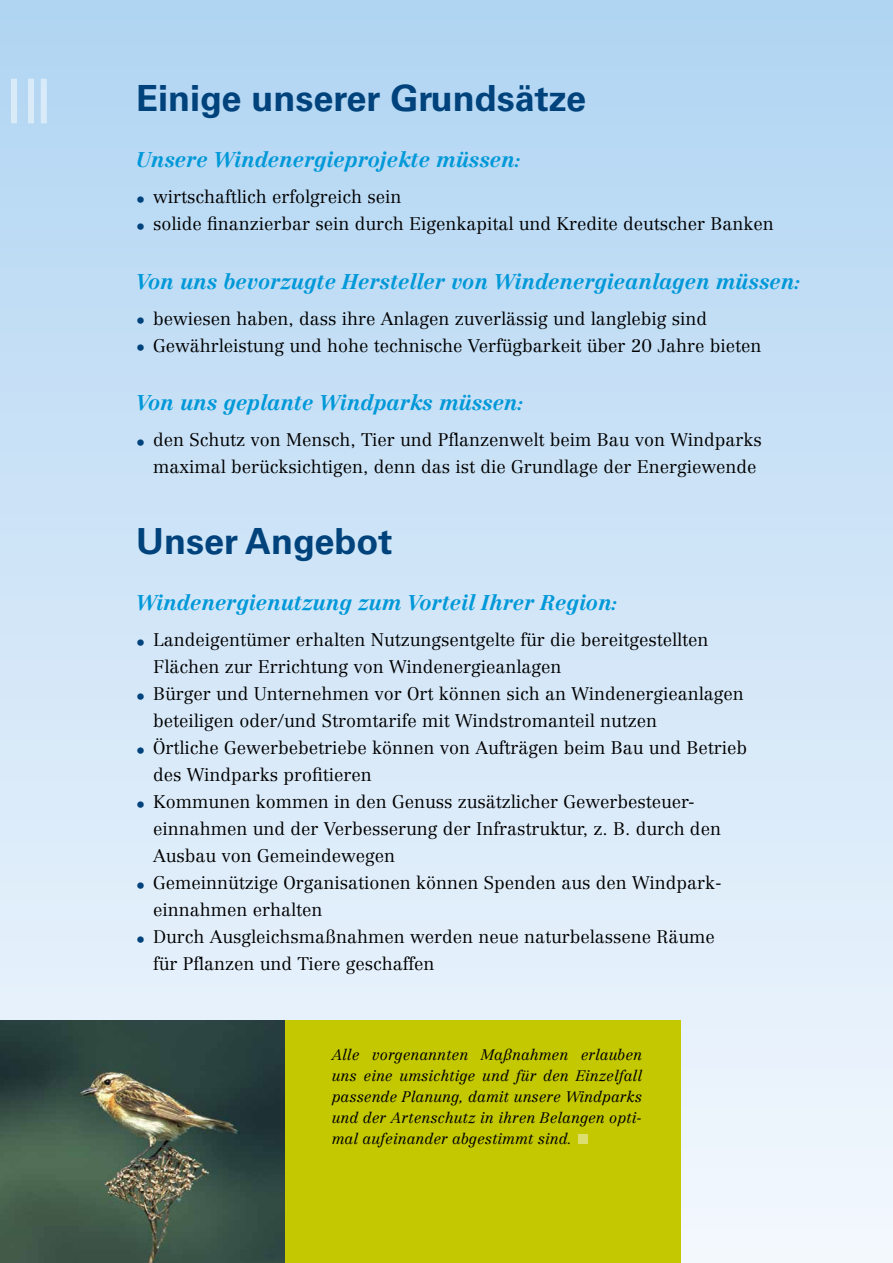
<style>
.page{position:relative;width:893px;height:1263px;background:#fff}
.page>*{position:absolute;margin:0;border:0;box-sizing:border-box;transform-origin:0 0}
.t1{font:700 36px "Univers LT Std";color:#00437c}
.t2{font:italic 700 21px "Centennial LT";color:#0098d8}
.t3{font:300 18px/27px "Centennial LT";color:#000}
.t4{font:italic 300 15px/21px "Centennial LT";color:#000;text-align:justify}
.s1{color:#00437c}
</style>
<div class="page">
<div style="left:0;top:0;width:893px;height:1263px;background:linear-gradient(to bottom,#b1d5f3,#f4f8fc)"></div>
<div style="left:41px;top:79px;width:6px;height:44px;background:#d9eaf8"></div>
<div style="left:28px;top:79px;width:6px;height:44px;background:#d9eaf8"></div>
<div style="left:11px;top:79px;width:6px;height:44px;background:#d9eaf8"></div>
<div style="left:0;top:1020px;width:680px;height:243px;background:#c3c800"></div>
<img style="left:0;top:1020px;width:285px;height:243px">
<div style="left:578px;top:1134px;width:10px;height:10px;background:#dcde70"></div>
<h1 class="t1" style="left:136px;top:77px;width:452px">Einige unserer Grundsätze</h1>
<p class="t2" style="left:136px;top:147px;width:386px">Unsere Windenergieprojekte müssen:</p>
<p class="t3" style="left:136px;top:183px;width:267px"><span class="s1">•</span> wirtschaftlich erfolgreich sein</p>
<p class="t3" style="left:136px;top:210px;width:639px"><span class="s1">•</span> solide finanzierbar sein durch Eigenkapital und Kredite deutscher Banken</p>
<p class="t2" style="left:136px;top:269px;width:666px">Von uns bevorzugte Hersteller von Windenergieanlagen müssen:</p>
<p class="t3" style="left:136px;top:305px;width:573px"><span class="s1">•</span> bewiesen haben, dass ihre Anlagen zuverlässig und langlebig sind</p>
<p class="t3" style="left:136px;top:332px;width:627px"><span class="s1">•</span> Gewährleistung und hohe technische Verfügbarkeit über 20 Jahre bieten</p>
<p class="t2" style="left:136px;top:390px;width:389px">Von uns geplante Windparks müssen:</p>
<p class="t3" style="left:136px;top:426px;width:627px;text-align:right"><span class="s1">•</span> den Schutz von Mensch, Tier und Pflanzenwelt beim Bau von Windparks maximal berücksichtigen, denn das ist die Grundlage der Energiewende</p>
<h1 class="t1" style="left:136px;top:520px;width:258px">Unser Angebot</h1>
<p class="t2" style="left:136px;top:590px;width:483px">Windenergienutzung zum Vorteil Ihrer Region:</p>
<p class="t3" style="left:153px;top:627px;width:557px;text-indent:-17px"><span class="s1">•</span> Landeigentümer erhalten Nutzungsentgelte für die bereitgestellten<br>Flächen zur Errichtung von Windenergieanlagen</p>
<p class="t3" style="left:153px;top:681px;width:592px;text-indent:-17px"><span class="s1">•</span> Bürger und Unternehmen vor Ort können sich an Windenergieanlagen beteiligen oder/und Stromtarife mit Windstromanteil nutzen</p>
<p class="t3" style="left:153px;top:735px;width:596px;text-indent:-17px"><span class="s1">•</span> Örtliche Gewerbebetriebe können von Aufträgen beim Bau und Betrieb des Windparks profitieren</p>
<p class="t3" style="left:153px;top:789px;width:569px;text-indent:-17px"><span class="s1">•</span> Kommunen kommen in den Genuss zusätzlicher Gewerbesteuer&shy;einnahmen und der Verbesserung der Infrastruktur, z. B. durch den<br>Ausbau von Gemeindewegen</p>
<p class="t3" style="left:153px;top:870px;width:570px;text-indent:-17px"><span class="s1">•</span> Gemeinnützige Organisationen können Spenden aus den Windpark&shy;einnahmen erhalten</p>
<p class="t3" style="left:153px;top:924px;width:563px;text-indent:-17px"><span class="s1">•</span> Durch Ausgleichsmaßnahmen werden neue naturbelassene Räume für Pflanzen und Tiere geschaffen</p>
<p class="t4" style="left:332px;top:1044px;width:312px">Alle vorgenannten Maßnahmen erlauben uns eine umsichtige und für den Einzelfall passende Planung, damit unsere Windparks und der Artenschutz in ihren Belangen opti&shy;mal aufeinander abgestimmt sind.</p>
</div>
